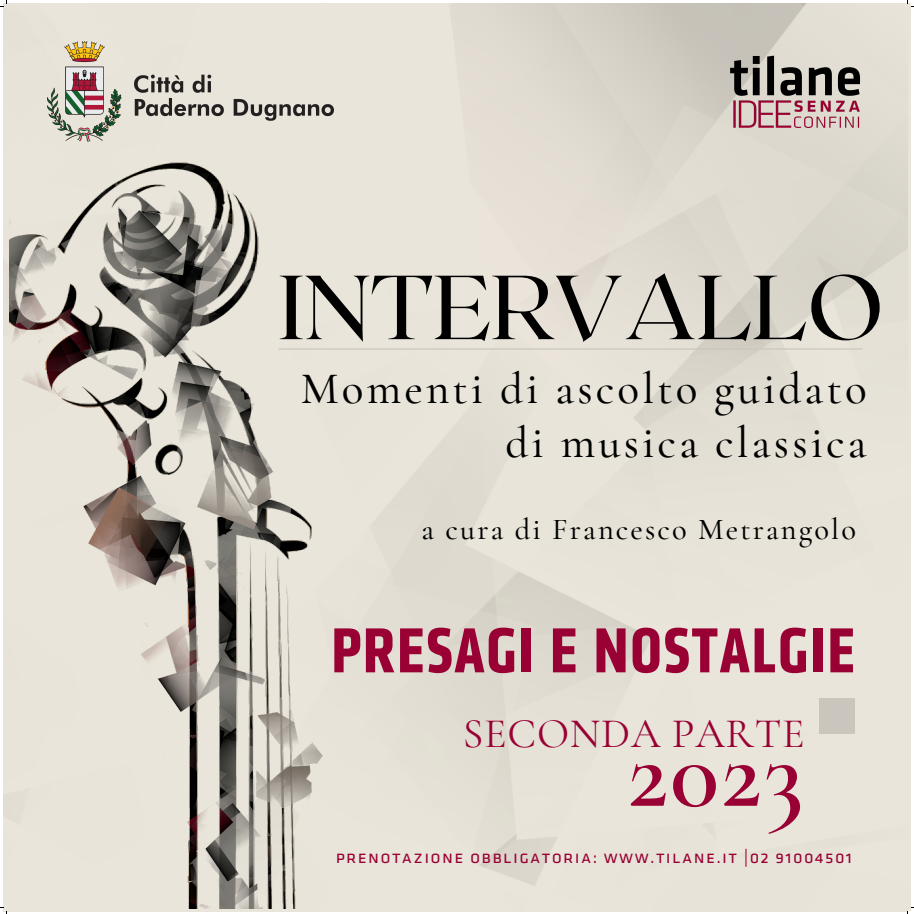
<style>
.page{position:relative;width:914px;height:914px;background:#fff}
.page>*{position:absolute;margin:0;border:0;box-sizing:border-box;transform-origin:0 0}
.t1{font:600 102px "Cormorant Garamond";color:#903}
.t2{font:90.56px "Roxborough CF";color:#000}
.t3{font:700 condensed 65.92px "Klavika";letter-spacing:.025em;color:#903}
.t4{font:500 45.08px/53.1px "Cormorant Garamond";letter-spacing:.07em;color:#000;text-align:right}
.t5{font:42px "Cormorant Garamond";letter-spacing:.02em;color:#903}
.t6{font:500 30.4px "Cormorant Garamond";letter-spacing:.07em;color:#000}
.t7{font:17.88px "Klavika Reg Caps SC";letter-spacing:.075em;color:#903}
</style>
<div class="page">
<img style="left:3px;top:3px;width:904px;height:908px">
<hr style="left:279px;top:348px;width:583px;height:1px;background:#cac6bd">
<img style="left:10px;top:130px;width:597px;height:778px">
<div style="left:819px;top:698px;width:36px;height:36px;background:#cac6bd"></div>
<img style="left:727px;top:52px;width:135px;height:79px">
<img style="left:48px;top:41px;width:286px;height:100px">
<svg style="left:0;top:0;width:8px;height:8px"></svg>
<svg style="left:0;top:907px;width:8px;height:6px"></svg>
<svg style="left:907px;top:0;width:7px;height:8px"></svg>
<svg style="left:907px;top:907px;width:7px;height:6px"></svg>
<h2 class="t2" style="left:278px;top:248px;width:606px">INTERVALLO</h2>
<h3 class="t4" style="left:301px;top:362px;width:567px">Momenti di ascolto guidato di musica classica</h3>
<h3 class="t6" style="left:421px;top:510px;width:436px">a cura di Francesco Metrangolo</h3>
<h3 class="t3" style="left:331px;top:613px;width:525px">PRESAGI E NOSTALGIE</h3>
<h3 class="t5" style="left:462px;top:708px;width:343px">SECONDA PARTE</h3>
<h1 class="t1" style="left:627px;top:711px;width:178px">2023</h1>
<p class="t7" style="left:336px;top:849px;width:518px">prenotazione obbligatoria: www.tilane.it |02 91004501</p>
</div>
